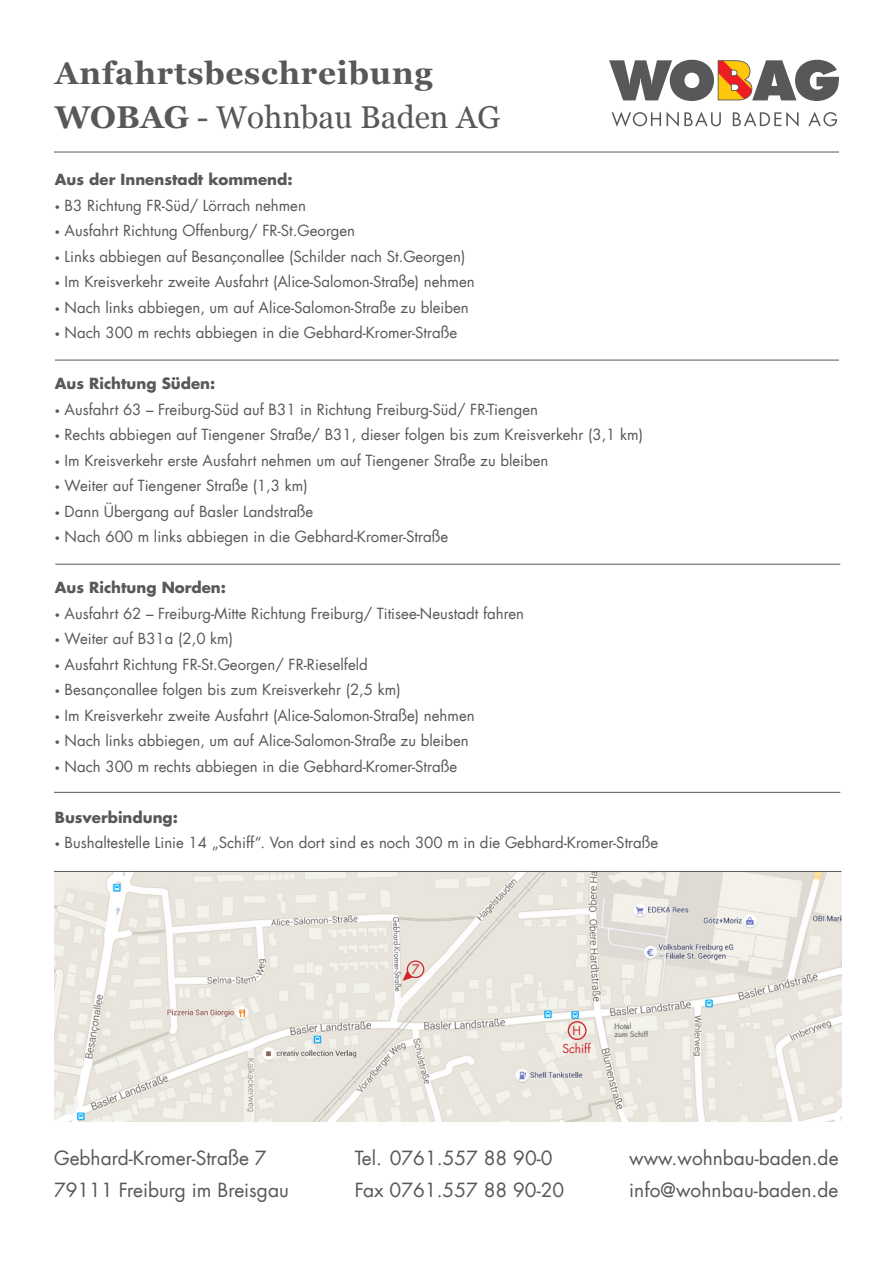
<style>
.page{position:relative;width:893px;height:1263px;background:#fff}
.page>*{position:absolute;margin:0;border:0;box-sizing:border-box;transform-origin:0 0}
.t1{font:700 31.5px "Georgia";letter-spacing:.025em;color:#57585a}
.t2{font:31.5px "Georgia";color:#57585a}
.t3{font:19.05px "Futura Com";color:#57585a}
.t4{font:15px "Futura Com";color:#57585a}
.t5{font:700 15px "Futura Com";color:#57585a}
.t6{font:12.75px "Futura Com";color:#d1232a}
.t7{font:12px "Futura Com";color:#d1232a}
.t8{font:7.5px "Futura Com";color:#57585a}
.s1{font-weight:700}
</style>
<div class="page">
<hr style="left:54px;top:152px;width:785px;height:1px;background:#57585a">
<svg style="left:612px;top:112px;width:49px;height:15px"></svg>
<svg style="left:667px;top:112px;width:54px;height:15px"></svg>
<svg style="left:733px;top:112px;width:66px;height:15px"></svg>
<svg style="left:808px;top:112px;width:29px;height:14px"></svg>
<svg style="left:609px;top:60px;width:230px;height:41px"></svg>
<img style="left:55px;top:872px;width:786px;height:250px">
<svg style="left:402px;top:971px;width:10px;height:10px"></svg>
<div style="left:407px;top:960px;width:17px;height:18px;border:1px solid #d1232a;border-radius:50%"></div>
<hr style="left:55px;top:360px;width:784px;height:1px;background:#57585a">
<hr style="left:55px;top:564px;width:785px;height:1px;background:#57585a">
<hr style="left:54px;top:792px;width:786px;height:1px;background:#57585a">
<hr style="left:54px;top:871px;width:787px;height:1px;background:#57585a">
<div style="left:567px;top:1021px;width:20px;height:19px;border:1px solid #d1232a;border-radius:50%"></div>
<p class="t1" style="left:55px;top:53px;width:379px">Anfahrtsbeschreibung</p>
<p class="t2" style="left:55px;top:98px;width:447px"><span class="s1">WOBAG</span> - Wohnbau Baden AG</p>
<p class="t5" style="left:55px;top:168px;width:239px">Aus der Innenstadt kommend:</p>
<p class="t4" style="left:55px;top:195px;width:253px"><span class="s1">·</span> B3 Richtung FR-Süd/ Lörrach nehmen</p>
<p class="t4" style="left:55px;top:220px;width:302px"><span class="s1">·</span> Ausfahrt Richtung Offenburg/ FR-St.Georgen</p>
<p class="t4" style="left:55px;top:246px;width:412px"><span class="s1">·</span> Links abbiegen auf Besançonallee (Schilder nach St.Georgen)</p>
<p class="t4" style="left:55px;top:271px;width:421px"><span class="s1">·</span> Im Kreisverkehr zweite Ausfahrt (Alice-Salomon-Straße) nehmen</p>
<p class="t4" style="left:55px;top:297px;width:415px"><span class="s1">·</span> Nach links abbiegen, um auf Alice-Salomon-Straße zu bleiben</p>
<p class="t4" style="left:55px;top:322px;width:404px"><span class="s1">·</span> Nach 300 m rechts abbiegen in die Gebhard-Kromer-Straße</p>
<p class="t5" style="left:55px;top:372px;width:162px">Aus Richtung Süden:</p>
<p class="t4" style="left:55px;top:399px;width:485px"><span class="s1">·</span> Ausfahrt 63 – Freiburg-Süd auf B31 in Richtung Freiburg-Süd/ FR-Tiengen</p>
<p class="t4" style="left:55px;top:424px;width:590px"><span class="s1">·</span> Rechts abbiegen auf Tiengener Straße/ B31, dieser folgen bis zum Kreisverkehr (3,1 km)</p>
<p class="t4" style="left:55px;top:450px;width:495px"><span class="s1">·</span> Im Kreisverkehr erste Ausfahrt nehmen um auf Tiengener Straße zu bleiben</p>
<p class="t4" style="left:55px;top:475px;width:254px"><span class="s1">·</span> Weiter auf Tiengener Straße (1,3 km)</p>
<p class="t4" style="left:55px;top:501px;width:260px"><span class="s1">·</span> Dann Übergang auf Basler Landstraße</p>
<p class="t4" style="left:55px;top:526px;width:395px"><span class="s1">·</span> Nach 600 m links abbiegen in die Gebhard-Kromer-Straße</p>
<p class="t5" style="left:55px;top:576px;width:173px">Aus Richtung Norden:</p>
<p class="t4" style="left:55px;top:603px;width:471px"><span class="s1">·</span> Ausfahrt 62 – Freiburg-Mitte Richtung Freiburg/ Titisee-Neustadt fahren</p>
<p class="t4" style="left:55px;top:628px;width:180px"><span class="s1">·</span> Weiter auf B31a (2,0 km)</p>
<p class="t4" style="left:55px;top:654px;width:315px"><span class="s1">·</span> Ausfahrt Richtung FR-St.Georgen/ FR-Rieselfeld</p>
<p class="t4" style="left:55px;top:679px;width:347px"><span class="s1">·</span> Besançonallee folgen bis zum Kreisverkehr (2,5 km)</p>
<p class="t4" style="left:55px;top:705px;width:421px"><span class="s1">·</span> Im Kreisverkehr zweite Ausfahrt (Alice-Salomon-Straße) nehmen</p>
<p class="t4" style="left:55px;top:730px;width:415px"><span class="s1">·</span> Nach links abbiegen, um auf Alice-Salomon-Straße zu bleiben</p>
<p class="t4" style="left:55px;top:756px;width:404px"><span class="s1">·</span> Nach 300 m rechts abbiegen in die Gebhard-Kromer-Straße</p>
<p class="t5" style="left:55px;top:805px;width:125px">Busverbindung:</p>
<p class="t4" style="left:55px;top:832px;width:605px"><span class="s1">·</span> Bushaltestelle Linie 14 „Schiff“. Von dort sind es noch 300 m in die Gebhard-Kromer-Straße</p>
<p class="t3" style="left:54px;top:1145px;width:214px">Gebhard-Kromer-Straße 7</p>
<p class="t3" style="left:54px;top:1177px;width:236px">79111 Freiburg im Breisgau</p>
<p class="t6" style="left:412px;top:961px;width:9px">7</p>
<p class="t7" style="left:573px;top:1022px;width:10px">H</p>
<p class="t8" style="left:614px;top:1021px;width:18px">Hotel</p>
<p class="t8" style="left:614px;top:1029px;width:35px">zum Schiff</p>
<p class="t7" style="left:562px;top:1041px;width:30px">Schiff</p>
<p class="t3" style="left:355px;top:1145px;width:199px">Tel. 0761.557 88 90-0</p>
<p class="t3" style="left:355px;top:1177px;width:211px">Fax 0761.557 88 90-20</p>
<p class="t3" style="left:629px;top:1145px;width:211px">www.wohnbau-baden.de</p>
<p class="t3" style="left:629px;top:1177px;width:211px">info@wohnbau-baden.de</p>
</div>
